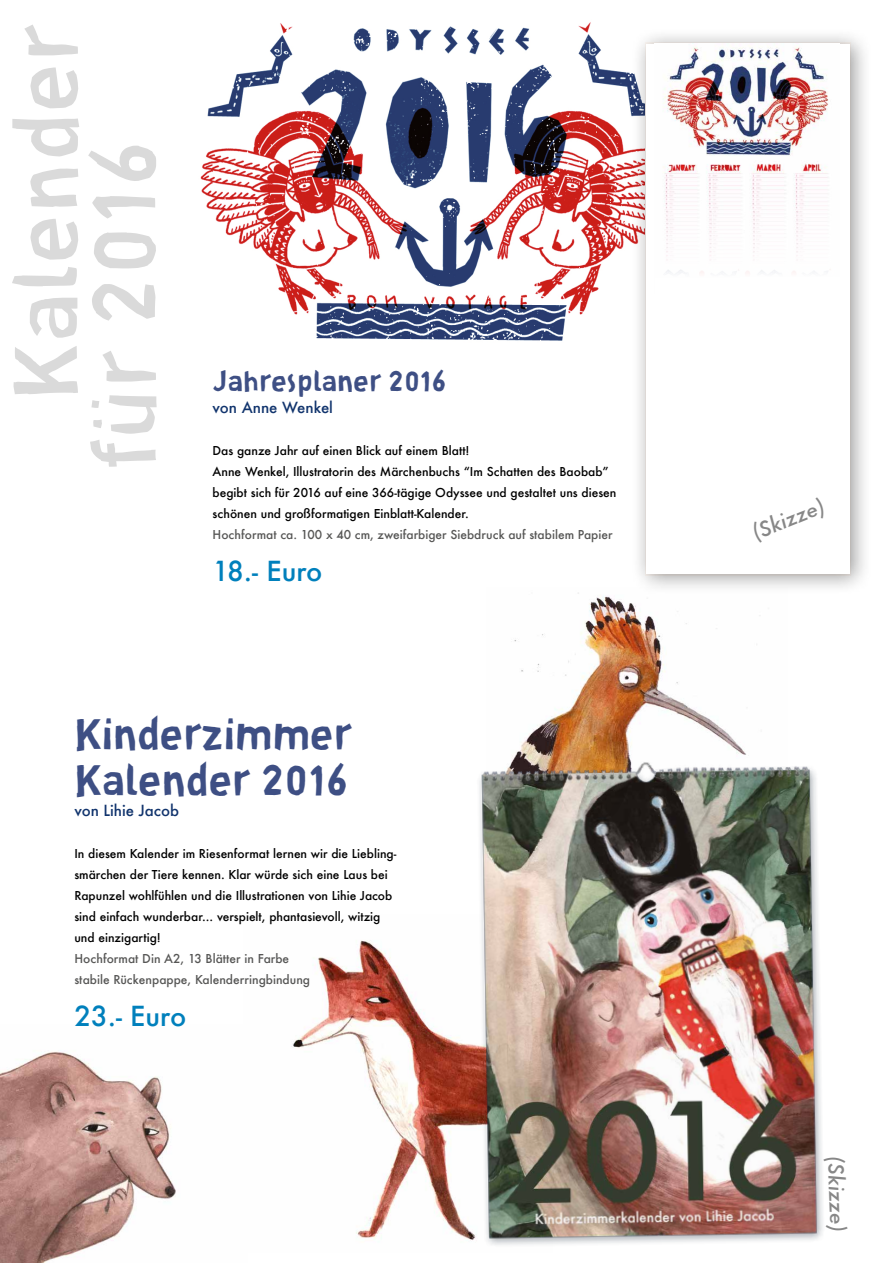
<style>
.page{position:relative;width:893px;height:1263px;background:#fff}
.page>*{position:absolute;margin:0;border:0;box-sizing:border-box;transform-origin:0 0}
.t1{font:96.6px/78px "Charlottine Mince";color:#dadada}
.t2{font:45px/45.8px "Charlottine Chouette";color:#3e4f84}
.t3{font:30px "Charlottine Chouette";color:#3e4f84}
.t4{font:500 27px "Futura";color:#0080bc}
.t5{font:italic 500 21px "Futura";color:#878787}
.t6{font:500 15px "Futura";color:#11346d}
.t7{font:500 12px/21px "Futura";color:#000}
.t8{font:500 12px/21px "Futura";color:#575756}
</style>
<div class="page">
<img style="left:514px;top:592px;width:246px;height:161px">
<img style="left:200px;top:22px;width:431px;height:319px">
<div style="left:631px;top:28px;width:241px;height:567px;background:#000;opacity:.4"></div>
<div style="left:646px;top:44px;width:204px;height:529px;background:#fff"></div>
<img style="left:663px;top:44px;width:166px;height:229px">
<img style="left:291px;top:940px;width:177px;height:299px">
<img style="left:468px;top:753px;width:355px;height:492px">
<img style="left:0;top:1050px;width:176px;height:213px">
<h1 class="t1" style="left:6px;top:471px;width:448px;text-indent:70px;rotate:-90deg">Kalender für 2016</h1>
<h3 class="t3" style="left:213px;top:363px;width:236px">Jahresplaner 2016</h3>
<p class="t6" style="left:213px;top:397px;width:122px">von Anne Wenkel</p>
<p class="t7" style="left:213px;top:440px;width:405px">Das ganze Jahr auf einen Blick auf einem Blatt!<br>Anne Wenkel, Illustratorin des Märchenbuchs “Im Schatten des Baobab” begibt sich für 2016 auf eine 366-tägige Odyssee und gestaltet uns diesen schönen und großformatigen Einblatt-Kalender.</p>
<p class="t8" style="left:213px;top:524px;width:401px">Hochformat ca. 100 x 40 cm, zweifarbiger Siebdruck auf stabilem Papier</p>
<h3 class="t4" style="left:213px;top:552px;width:111px">18.- Euro</h3>
<h2 class="t2" style="left:74px;top:710px;width:279px">Kinderzimmer<br>Kalender 2016</h2>
<p class="t6" style="left:74px;top:800px;width:106px">von Lihie Jacob</p>
<p class="t7" style="left:74px;top:843px;width:324px">In diesem Kalender im Riesenformat lernen wir die Liebling&shy;smärchen der Tiere kennen. Klar würde sich eine Laus bei Rapunzel wohlfühlen und die Illustrationen von Lihie Jacob sind einfach wunderbar... verspielt, phantasievoll, witzig und einzigartig!</p>
<p class="t8" style="left:74px;top:948px;width:237px">Hochformat Din A2, 13 Blätter in Farbe stabile Rückenpappe, Kalenderringbindung</p>
<h3 class="t4" style="left:74px;top:998px;width:113px">23.- Euro</h3>
<h3 class="t5" style="left:748px;top:520px;width:77px;rotate:-22deg">(Skizze)</h3>
<h3 class="t5" style="left:850px;top:1155px;width:77px;rotate:88deg">(Skizze)</h3>
</div>
